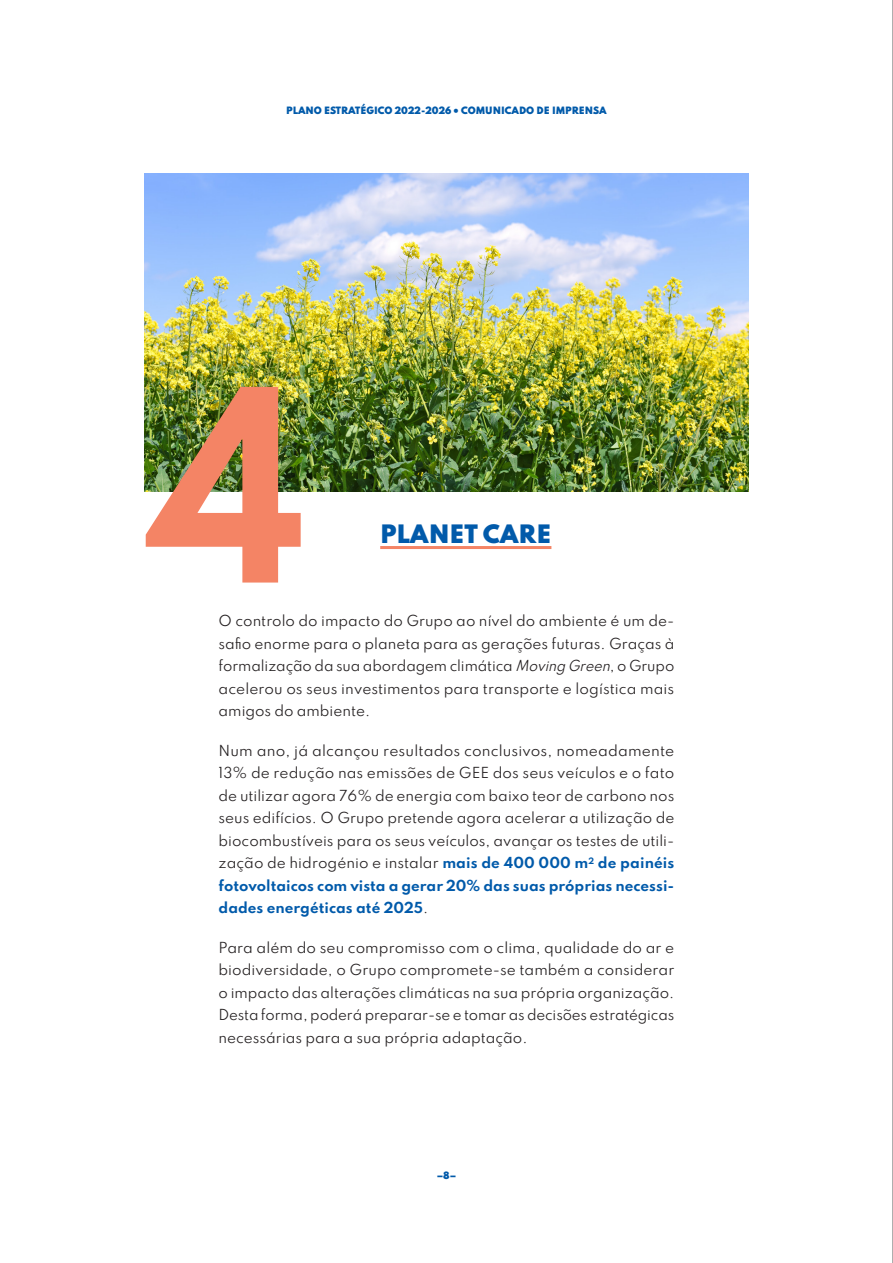
<style>
.page{position:relative;width:893px;height:1263px;background:#fff}
.page>*{position:absolute;margin:0;border:0;box-sizing:border-box;transform-origin:0 0}
.t1{font:700 237.15px "Spartan";color:#f48465}
.t2{font:900 22.5px "Spartan";color:#015aaa}
.t3{font:13.5px/22.5px "Spartan";color:#231f20;text-align:justify}
.t4{font:900 9px "Spartan";color:#015aaa}
.s1{font-style:italic}
.s2{font-weight:700;color:#015aaa}
</style>
<div class="page">
<hr style="left:892px;top:0;width:1px;height:1263px;background:#000">
<hr style="left:380px;top:546px;width:171px;height:3px;background:#f48465">
<img style="left:145px;top:174px;width:603px;height:317px">
<p class="t4" style="left:286px;top:104px;width:322px">PLANO ESTRATÉGICO 2022-2026 • COMUNICADO DE IMPRENSA</p>
<p class="t1" style="left:145px;top:309px;width:168px">4</p>
<p class="t2" style="left:380px;top:517px;width:173px">PLANET CARE</p>
<p class="t3" style="left:219px;top:609px;width:457px">O controlo do impacto do Grupo ao nível do ambiente é um de&shy;safio enorme para o planeta para as gerações futuras. Graças à formalização da sua abordagem climática <span class="s1">Moving Green</span>, o Grupo acelerou os seus investimentos para transporte e logística mais amigos do ambiente.</p>
<p class="t3" style="left:219px;top:739px;width:457px">Num ano, já alcançou resultados conclusivos, nomeadamente 13% de redução nas emissões de GEE dos seus veículos e o fato de utilizar agora 76% de energia com baixo teor de carbono nos seus edifícios. O Grupo pretende agora acelerar a utilização de biocombustíveis para os seus veículos, avançar os testes de utili&shy;zação de hidrogénio e instalar <span class="s2">mais de 400 000 m</span><sup>2</sup> <span class="s2">de painéis fotovoltaicos com vista a gerar 20% das suas próprias necessi&shy;dades energéticas até 2025</span>.</p>
<p class="t3" style="left:219px;top:936px;width:457px">Para além do seu compromisso com o clima, qualidade do ar e biodiversidade, o Grupo compromete-se também a considerar o impacto das alterações climáticas na sua própria organização.<br>Desta forma, poderá preparar-se e tomar as decisões estratégicas necessárias para a sua própria adaptação.</p>
<p class="t4" style="left:437px;top:1169px;width:21px">–8–</p>
</div>
